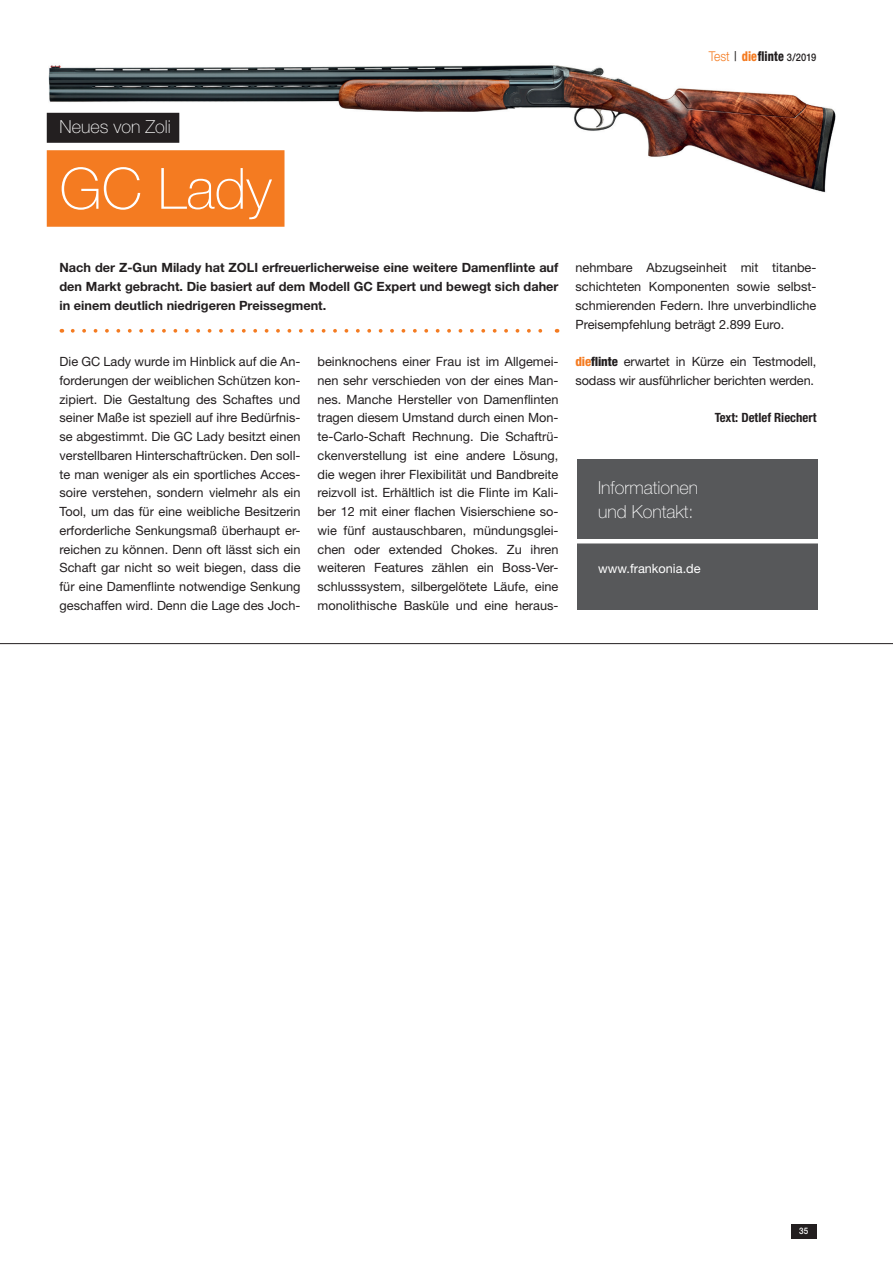
<style>
.page{position:relative;width:893px;height:1263px;background:#fff}
.page>*{position:absolute;margin:0;border:0;box-sizing:border-box;transform-origin:0 0}
.t1{font:100 57px "Helvetica Neue LT Std";color:#fff}
.t2{font:100 18px/24px "Helvetica Neue LT Std";color:#fff}
.t3{font:800 condensed 13.5px "Helvetica Neue LT Std";letter-spacing:.01em;color:#231f20;scale:.89 1}
.t4{font:12.75px/18.8px "Helvetica Neue LT Std";color:#231f20;text-align:justify}
.t5{font:700 12.75px/18.8px "Helvetica Neue LT Std";color:#231f20;text-align:justify}
.t6{font:700 condensed 12.75px "Helvetica Neue LT Std";color:#231f20}
.t7{font:12.75px "Helvetica Neue LT Std";color:#fff}
.t8{font:500 10.2px "Helvetica Neue LT Std";color:#231f20;scale:.89 1}
.t9{font:500 9px "Helvetica Neue LT Std";color:#fff;scale:.89 1}
.s1{font-weight:300;font-stretch:normal;color:#f47b21}
.s2{color:#f47b21}
.s3{font-weight:500;font-stretch:normal;font-size:10.5px}
.s4{font-weight:800;font-stretch:condensed;color:#f47b21}
.s5{font-weight:800;font-stretch:condensed}
</style>
<div class="page">
<div style="left:791px;top:1223px;width:25px;height:15px;background:#231f20"></div>
<img style="left:48px;top:65px;width:787px;height:155px">
<div style="left:577px;top:460px;width:241px;height:150px;background:#57585a"></div>
<hr style="left:577px;top:539px;width:241px;height:4px;background:#fff">
<div style="left:47px;top:113px;width:132px;height:30px;background:#231f20"></div>
<div style="left:47px;top:150px;width:237px;height:77px;background:#f47b21"></div>
<svg style="left:73px;top:329px;width:470px;height:4px"></svg>
<hr style="left:0;top:643px;width:893px;height:1px;background:#231f20">
<p class="t8" style="left:735px;top:49px;width:4px">|</p>
<p class="t3" style="left:709px;top:48px;width:122px"><span class="s1">Test</span> <span class="s2">die</span>flinte <span class="s3">3/2019</span></p>
<h2 class="t2" style="left:60px;top:115px;width:113px">Neues von Zoli</h2>
<h1 class="t1" style="left:60px;top:156px;width:214px">GC Lady</h1>
<p class="t5" style="left:60px;top:258px;width:500px">Nach der Z-Gun Milady hat ZOLI erfreuerlicherweise eine weitere Damenflinte auf den Markt gebracht. Die basiert auf dem Modell GC Expert und bewegt sich daher in einem deutlich niedrigeren Preissegment.</p>
<p class="t4" style="left:60px;top:352px;width:242px">Die GC Lady wurde im Hinblick auf die An&shy;forderungen der weiblichen Schützen kon&shy;zipiert. Die Gestaltung des Schaftes und seiner Maße ist speziell auf ihre Bedürfnis&shy;se abgestimmt. Die GC Lady besitzt einen verstellbaren Hinterschaftrücken. Den soll&shy;te man weniger als ein sportliches Acces&shy;soire verstehen, sondern vielmehr als ein Tool, um das für eine weibliche Besitzerin erforderliche Senkungsmaß überhaupt er&shy;reichen zu können. Denn oft lässt sich ein Schaft gar nicht so weit biegen, dass die für eine Damenflinte notwendige Senkung geschaffen wird. Denn die Lage des Joch-</p>
<p class="t4" style="left:317px;top:352px;width:242px">beinknochens einer Frau ist im Allgemei&shy;nen sehr verschieden von der eines Man&shy;nes. Manche Hersteller von Damenflinten tragen diesem Umstand durch einen Mon&shy;te-Carlo-Schaft Rechnung. Die Schaftrü&shy;ckenverstellung ist eine andere Lösung, die wegen ihrer Flexibilität und Bandbreite reizvoll ist. Erhältlich ist die Flinte im Kali&shy;ber 12 mit einer flachen Visierschiene so&shy;wie fünf austauschbaren, mündungsglei&shy;chen oder extended Chokes. Zu ihren weiteren Features zählen ein Boss-Ver&shy;schlusssystem, silbergelötete Läufe, eine monolithische Basküle und eine heraus-</p>
<p class="t4" style="left:575px;top:258px;width:242px">nehmbare Abzugseinheit mit titanbe&shy;schichteten Komponenten sowie selbst&shy;schmierenden Federn. Ihre unverbindliche Preisempfehlung beträgt 2.899 Euro.</p>
<p class="t4" style="left:575px;top:352px;width:242px"><span class="s4">die</span><span class="s5">flinte</span> erwartet in Kürze ein Testmodell, sodass wir ausführlicher berichten werden.</p>
<p class="t6" style="left:715px;top:410px;width:103px">Text: Detlef Riechert</p>
<h2 class="t2" style="left:598px;top:475px;width:102px">Informationen und Kontakt:</h2>
<p class="t7" style="left:598px;top:560px;width:104px">www.frankonia.de</p>
<p class="t9" style="left:799px;top:1226px;width:12px">35</p>
</div>
